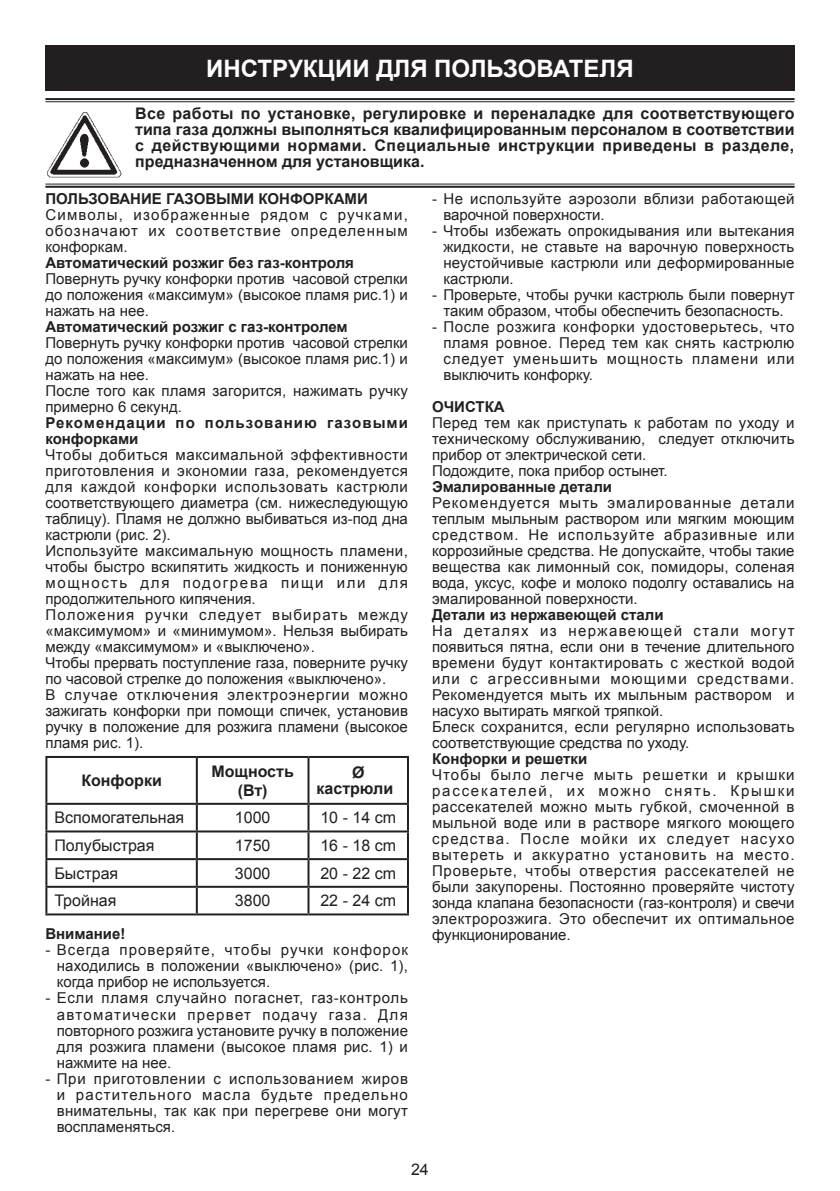
<style>
.page{position:relative;width:840px;height:1191px;background:#fff}
.page>*{position:absolute;margin:0;border:0;box-sizing:border-box;transform-origin:0 0}
.Основной_текст{font:700 24px "Arial";color:#fff}
.testo{font:700 16px/16px "Arial";color:#231f20;text-align:justify}
.testo-2{font:16px "Arial";color:#231f20}
.Основной_текст-2{font:700 16px/19.2px "Arial";color:#231f20;text-align:center}
.testo-3{font:15px/16px "Arial";color:#231f20;text-align:justify}
.testo_RIENTRATO{font:15px/16px "Arial";letter-spacing:.005em;color:#231f20;text-align:justify}
.testo-4{font:700 15px "Arial";color:#231f20}
.testo-5{font:700 15px/16px "Arial";letter-spacing:.07em;color:#231f20}
</style>
<div class="page">
<div style="left:45px;top:45px;width:749px;height:46px;background:#231f20"></div>
<hr style="left:45px;top:98px;width:749px;height:2px;background:#231f20">
<hr style="left:45px;top:101px;width:749px;height:1px;background:#231f20">
<img style="left:47px;top:112px;width:75px;height:66px">
<hr style="left:45px;top:184px;width:749px;height:1px;background:#231f20">
<hr style="left:45px;top:186px;width:749px;height:2px;background:#231f20">
<hr style="left:45px;top:756px;width:152px;height:2px;background:#231f20">
<hr style="left:45px;top:758px;width:2px;height:45px;background:#231f20">
<hr style="left:197px;top:756px;width:111px;height:2px;background:#231f20">
<hr style="left:196px;top:758px;width:2px;height:45px;background:#231f20">
<hr style="left:308px;top:756px;width:101px;height:2px;background:#231f20">
<hr style="left:307px;top:758px;width:2px;height:45px;background:#231f20">
<hr style="left:407px;top:758px;width:2px;height:45px;background:#231f20">
<hr style="left:45px;top:803px;width:152px;height:2px;background:#231f20">
<hr style="left:45px;top:805px;width:2px;height:25px;background:#231f20">
<hr style="left:197px;top:803px;width:111px;height:2px;background:#231f20">
<hr style="left:196px;top:805px;width:2px;height:25px;background:#231f20">
<hr style="left:308px;top:803px;width:101px;height:2px;background:#231f20">
<hr style="left:307px;top:805px;width:2px;height:25px;background:#231f20">
<hr style="left:407px;top:805px;width:2px;height:25px;background:#231f20">
<hr style="left:45px;top:830px;width:152px;height:2px;background:#231f20">
<hr style="left:45px;top:832px;width:2px;height:26px;background:#231f20">
<hr style="left:197px;top:830px;width:111px;height:2px;background:#231f20">
<hr style="left:196px;top:832px;width:2px;height:26px;background:#231f20">
<hr style="left:308px;top:830px;width:101px;height:2px;background:#231f20">
<hr style="left:307px;top:832px;width:2px;height:26px;background:#231f20">
<hr style="left:407px;top:832px;width:2px;height:26px;background:#231f20">
<hr style="left:45px;top:858px;width:152px;height:2px;background:#231f20">
<hr style="left:45px;top:860px;width:2px;height:25px;background:#231f20">
<hr style="left:197px;top:858px;width:111px;height:2px;background:#231f20">
<hr style="left:196px;top:860px;width:2px;height:25px;background:#231f20">
<hr style="left:308px;top:858px;width:101px;height:2px;background:#231f20">
<hr style="left:307px;top:860px;width:2px;height:25px;background:#231f20">
<hr style="left:407px;top:860px;width:2px;height:25px;background:#231f20">
<hr style="left:45px;top:885px;width:152px;height:2px;background:#231f20">
<hr style="left:45px;top:887px;width:2px;height:26px;background:#231f20">
<hr style="left:197px;top:885px;width:111px;height:2px;background:#231f20">
<hr style="left:196px;top:887px;width:2px;height:26px;background:#231f20">
<hr style="left:308px;top:885px;width:101px;height:2px;background:#231f20">
<hr style="left:307px;top:887px;width:2px;height:26px;background:#231f20">
<hr style="left:407px;top:887px;width:2px;height:26px;background:#231f20">
<hr style="left:45px;top:913px;width:152px;height:2px;background:#231f20">
<hr style="left:197px;top:913px;width:111px;height:2px;background:#231f20">
<hr style="left:308px;top:913px;width:101px;height:2px;background:#231f20">
<p class="Основной_текст" style="left:206px;top:52px;width:429px">ИНСТРУКЦИИ ДЛЯ ПОЛЬЗОВАТЕЛЯ</p>
<p class="testo" style="left:135px;top:106px;width:660px">Все работы по установке, регулировке и переналадке для соответствующего типа газа должны выполняться квалифицированным персоналом в соответствии с действующими нормами. Специальные инструкции приведены в разделе, предназначенном для установщика.</p>
<p class="testo-4" style="left:45px;top:188px;width:324px">ПОЛЬЗОВАНИЕ ГАЗОВЫМИ КОНФОРКАМИ</p>
<p class="testo-3" style="left:45px;top:207px;width:364px">Символы, изображенные рядом с ручками, обозначают их соответствие определенным конфоркам.</p>
<p class="testo-4" style="left:45px;top:252px;width:310px">Автоматический розжиг без газ-контроля</p>
<p class="testo-3" style="left:45px;top:271px;width:364px">Повернуть ручку конфорки против часовой стрелки до положения «максимум» (высокое пламя рис.1) и нажать на нее.</p>
<p class="testo-4" style="left:45px;top:316px;width:303px">Автоматический розжиг с газ-контролем</p>
<p class="testo-3" style="left:45px;top:335px;width:364px">Повернуть ручку конфорки против часовой стрелки до положения «максимум» (высокое пламя рис.1) и нажать на нее.</p>
<p class="testo-3" style="left:45px;top:383px;width:364px">После того как пламя загорится, нажимать ручку примерно 6 секунд.</p>
<p class="testo-5" style="left:45px;top:415px;width:364px">Рекомендации по пользованию газовыми конфорками</p>
<p class="testo-3" style="left:45px;top:447px;width:364px">Чтобы добиться максимальной эффективности приготовления и экономии газа, рекомендуется для каждой конфорки использовать кастрюли соответствующего диаметра (см. нижеследующую таблицу). Пламя не должно выбиваться из-под дна кастрюли (рис. 2).</p>
<p class="testo-3" style="left:45px;top:543px;width:364px">Используйте максимальную мощность пламени, чтобы быстро вскипятить жидкость и пониженную мощность для подогрева пищи или для продолжительного кипячения.</p>
<p class="testo-3" style="left:45px;top:607px;width:364px">Положения ручки следует выбирать между «максимумом» и «минимумом». Нельзя выбирать между «максимумом» и «выключено».</p>
<p class="testo-3" style="left:45px;top:655px;width:364px">Чтобы прервать поступление газа, поверните ручку по часовой стрелке до положения «выключено».</p>
<p class="testo-3" style="left:45px;top:687px;width:364px">В случае отключения электроэнергии можно зажигать конфорки при помощи спичек, установив ручку в положение для розжига пламени (высокое пламя рис. 1).</p>
<p class="testo" style="left:81px;top:773px;width:82px">Конфорки</p>
<p class="Основной_текст-2" style="left:211px;top:762px;width:84px">Мощность (Вт)</p>
<p class="testo" style="left:352px;top:765px;width:14px">Ø</p>
<p class="testo_RIENTRATO" style="left:443px;top:191px;width:352px;text-indent:-11px">- Не используйте аэрозоли вблизи работающей варочной поверхности.</p>
<p class="testo_RIENTRATO" style="left:443px;top:223px;width:352px;text-indent:-11px">- Чтобы избежать опрокидывания или вытекания жидкости, не ставьте на варочную поверхность неустойчивые кастрюли или деформированные кастрюли.</p>
<p class="testo_RIENTRATO" style="left:432px;top:287px;width:364px;text-align:center">- Проверьте, чтобы ручки кастрюль были повернут таким образом, чтобы обеспечить безопасность.</p>
<p class="testo_RIENTRATO" style="left:443px;top:319px;width:352px;text-indent:-11px">- После розжига конфорки удостоверьтесь, что пламя ровное. Перед тем как снять кастрюлю следует уменьшить мощность пламени или выключить конфорку.</p>
<p class="testo-4" style="left:432px;top:396px;width:74px">ОЧИСТКА</p>
<p class="testo-3" style="left:432px;top:415px;width:364px">Перед тем как приступать к работам по уходу и техническому обслуживанию, следует отключить прибор от электрической сети.</p>
<p class="testo-3" style="left:432px;top:463px;width:237px">Подождите, пока прибор остынет.</p>
<p class="testo-4" style="left:432px;top:476px;width:181px">Эмалированные детали</p>
<p class="testo-3" style="left:432px;top:495px;width:364px">Рекомендуется мыть эмалированные детали теплым мыльным раствором или мягким моющим средством. Не используйте абразивные или коррозийные средства. Не допускайте, чтобы такие вещества как лимонный сок, помидоры, соленая вода, уксус, кофе и молоко подолгу оставались на эмалированной поверхности.</p>
<p class="testo-4" style="left:432px;top:604px;width:233px">Детали из нержавеющей стали</p>
<p class="testo-3" style="left:432px;top:623px;width:364px">На деталях из нержавеющей стали могут появиться пятна, если они в течение длительного времени будут контактировать с жесткой водой или с агрессивными моющими средствами.<br>Рекомендуется мыть их мыльным раствором и насухо вытирать мягкой тряпкой.</p>
<p class="testo-3" style="left:432px;top:719px;width:364px">Блеск сохранится, если регулярно использовать соответствующие средства по уходу.</p>
<p class="testo-4" style="left:432px;top:748px;width:157px">Конфорки и решетки</p>
<p class="testo-3" style="left:432px;top:767px;width:364px">Чтобы было легче мыть решетки и крышки рассекателей, их можно снять. Крышки рассекателей можно мыть губкой, смоченной в мыльной воде или в растворе мягкого моющего средства. После мойки их следует насухо вытереть и аккуратно установить на место.<br>Проверьте, чтобы отверстия рассекателей не были закупорены. Постоянно проверяйте чистоту зонда клапана безопасности (газ-контроля) и свечи электророзжига. Это обеспечит их оптимальное функционирование.</p>
<p class="testo" style="left:316px;top:781px;width:78px">кастрюли</p>
<p class="testo-2" style="left:54px;top:807px;width:131px">Вспомогательная</p>
<p class="testo-2" style="left:235px;top:807px;width:37px">1000</p>
<p class="testo-2" style="left:320px;top:807px;width:77px">10 - 14 cm</p>
<p class="testo-2" style="left:54px;top:835px;width:102px">Полубыстрая</p>
<p class="testo-2" style="left:235px;top:835px;width:37px">1750</p>
<p class="testo-2" style="left:320px;top:835px;width:77px">16 - 18 cm</p>
<p class="testo-2" style="left:54px;top:862px;width:65px">Быстрая</p>
<p class="testo-2" style="left:235px;top:862px;width:37px">3000</p>
<p class="testo-2" style="left:320px;top:862px;width:77px">20 - 22 cm</p>
<p class="testo-2" style="left:54px;top:890px;width:64px">Тройная</p>
<p class="testo-2" style="left:235px;top:890px;width:37px">3800</p>
<p class="testo-2" style="left:320px;top:890px;width:77px">22 - 24 cm</p>
<p class="testo-4" style="left:45px;top:924px;width:81px">Внимание!</p>
<p class="testo_RIENTRATO" style="left:57px;top:942px;width:352px;text-indent:-11px">- Всегда проверяйте, чтобы ручки конфорок находились в положении «выключено» (рис. 1), когда прибор не используется.</p>
<p class="testo_RIENTRATO" style="left:57px;top:990px;width:352px;text-indent:-11px">- Если пламя случайно погаснет, газ-контроль автоматически прервет подачу газа. Для повторного розжига установите ручку в положение для розжига пламени (высокое пламя рис. 1) и нажмите на нее.</p>
<p class="testo_RIENTRATO" style="left:57px;top:1070px;width:352px;text-indent:-11px">- При приготовлении с использованием жиров и растительного масла будьте предельно внимательны, так как при перегреве они могут воспламеняться.</p>
<p class="testo-2" style="left:411px;top:1159px;width:19px">24</p>
</div>
